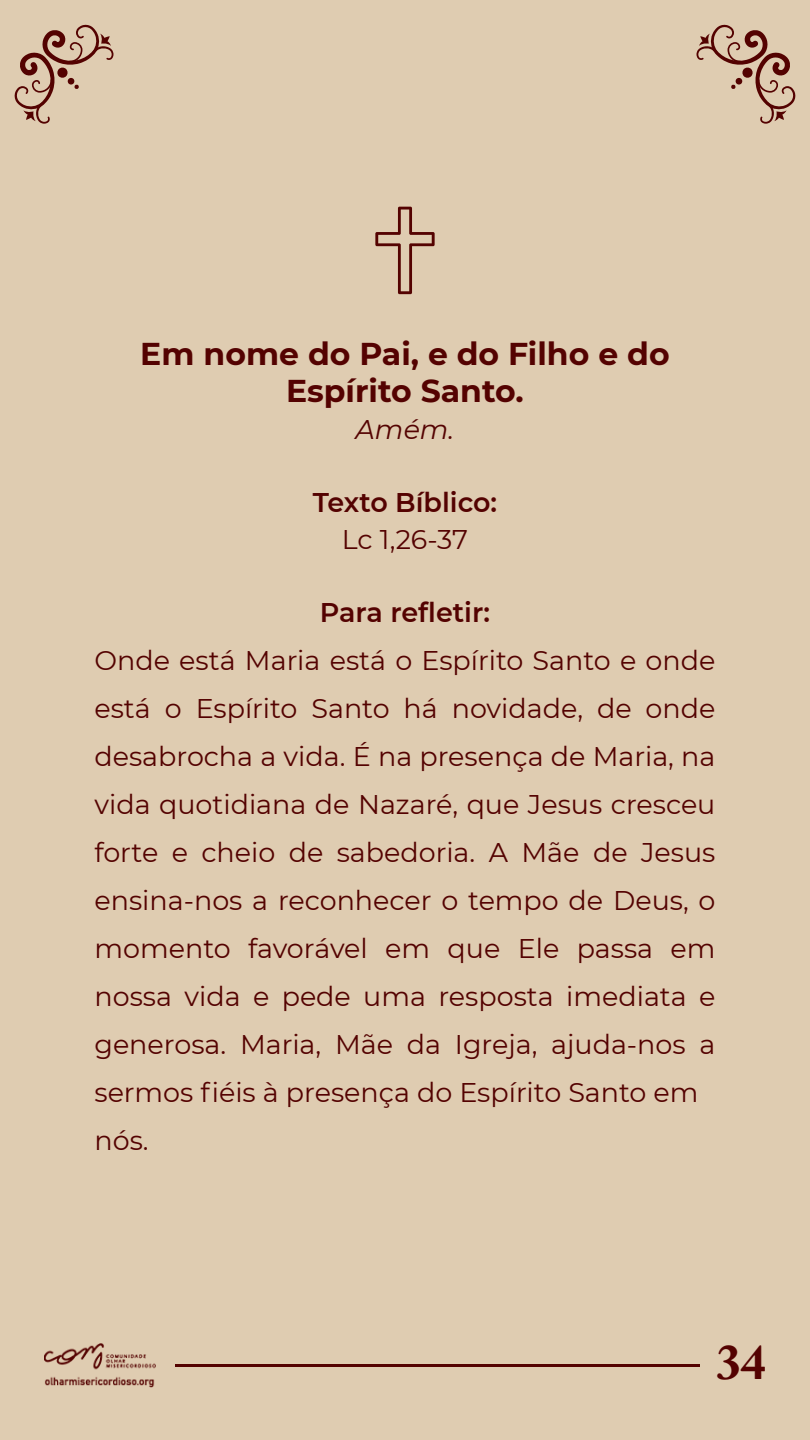
<style>
.page{position:relative;width:810px;height:1440px;background:#dfccb1}
.page>*{position:absolute;margin:0;border:0;box-sizing:border-box;transform-origin:0 0}
.t1{font:700 49.43px "Adobe Caslon Pro";color:#540201}
.t2{font:700 31.5px/36.8px "Montserrat";color:#540201;text-align:center}
.t3{font:27px/48px "Montserrat";color:#540201}
.t4{font:600 27px "Montserrat";color:#540201}
.t5{font:italic 27px "Montserrat";color:#540201}
</style>
<div class="page">
<svg style="left:696px;top:24px;width:100px;height:100px"></svg>
<svg style="left:14px;top:24px;width:100px;height:100px"></svg>
<svg style="left:375px;top:207px;width:60px;height:87px"></svg>
<hr style="left:176px;top:1364px;width:524px;height:3px;background:#540201">
<img style="left:44px;top:1343px;width:111px;height:45px">
<p class="t2" style="left:140px;top:334px;width:531px">Em nome do Pai, e do Filho e do<br>Espírito Santo.</p>
<p class="t5" style="left:356px;top:410px;width:100px">Amém.</p>
<p class="t4" style="left:313px;top:483px;width:186px">Texto Bíblico:</p>
<p class="t3" style="left:342px;top:514px;width:128px">Lc 1,26-37</p>
<p class="t4" style="left:320px;top:594px;width:172px">Para refletir:</p>
<p class="t3" style="left:94px;top:636px;width:623px">Onde está Maria está o Espírito Santo e onde está o Espírito Santo há novidade, de onde desabrocha a vida. É na presença de Maria, na vida quotidiana de Nazaré, que Jesus cresceu forte e cheio de sabedoria. A Mãe de Jesus ensina-nos a reconhecer o tempo de Deus, o momento favorável em que Ele passa em nossa vida e pede uma resposta imediata e generosa. Maria, Mãe da Igreja, ajuda-nos a sermos fiéis à presença do Espírito Santo em nós.</p>
<h1 class="t1" style="left:716px;top:1334px;width:51px">34</h1>
</div>
